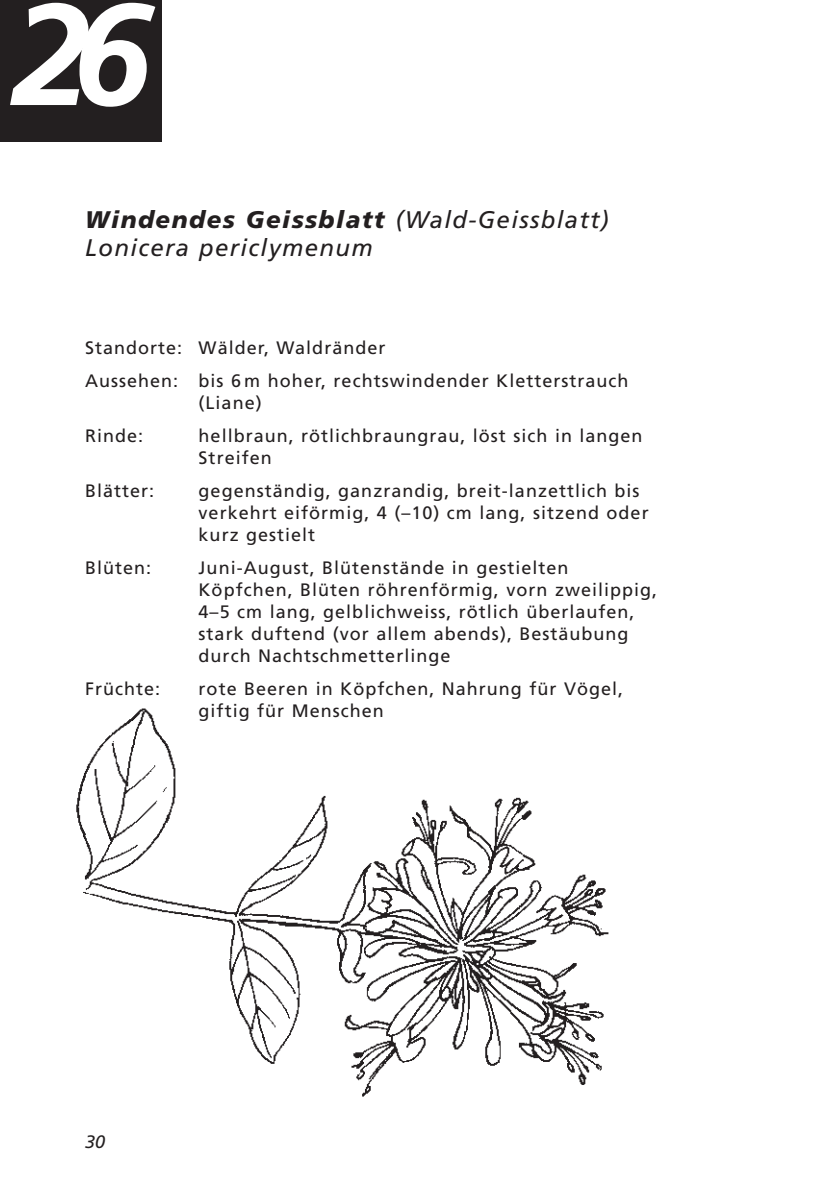
<style>
.page{position:relative;width:840px;height:1191px;background:#fff}
.page>*{position:absolute;margin:0;border:0;box-sizing:border-box;transform-origin:0 0}
.t1{font:italic 700 144px "Frutiger";color:#fff}
.t2{font:italic 24px/28px "Frutiger";letter-spacing:.055em;color:#231f20}
.t3{font:18px/22px "Frutiger";letter-spacing:.055em;color:#231f20}
.t4{font:italic 18px "Frutiger";color:#231f20}
.s1{font-weight:900}
</style>
<div class="page">
<div style="left:0;top:0;width:162px;height:142px;background:#231f20"></div>
<img style="left:76px;top:708px;width:533px;height:389px">
<h1 class="t1" style="left:11px;top:-3px;width:142px">26</h1>
<h2 class="t2" style="left:85px;top:207px;width:525px"><span class="s1">Windendes Geissblatt</span> (Wald-Geissblatt)<br>Lonicera periclymenum</h2>
<p class="t3" style="left:85px;top:332px;width:544px;line-height:33px">Standorte: Wälder, Waldränder<br>Aussehen: bis 6 m hoher, rechtswindender Kletterstrauch</p>
<p class="t3" style="left:198px;top:393px;width:64px">(Liane)</p>
<p class="t3" style="left:85px;top:426px;width:59px">Rinde:</p>
<p class="t3" style="left:198px;top:426px;width:445px">hellbraun, rötlichbraungrau, löst sich in langen<br>Streifen</p>
<p class="t3" style="left:85px;top:481px;width:71px">Blätter:</p>
<p class="t3" style="left:198px;top:481px;width:451px">gegenständig, ganzrandig, breit-lanzettlich bis verkehrt eiförmig, 4 (–10) cm lang, sitzend oder kurz gestielt</p>
<p class="t3" style="left:85px;top:558px;width:68px">Blüten:</p>
<p class="t3" style="left:198px;top:558px;width:459px">Juni-August, Blütenstände in gestielten Köpfchen, Blüten röhrenförmig, vorn zweilippig, 4–5 cm lang, gelblichweiss, rötlich überlaufen, stark duftend (vor allem abends), Bestäubung durch Nachtschmetterlinge</p>
<p class="t3" style="left:85px;top:679px;width:76px">Früchte:</p>
<p class="t3" style="left:198px;top:679px;width:426px">rote Beeren in Köpfchen, Nahrung für Vögel, giftig für Menschen</p>
<p class="t4" style="left:85px;top:1134px;width:22px">30</p>
</div>
